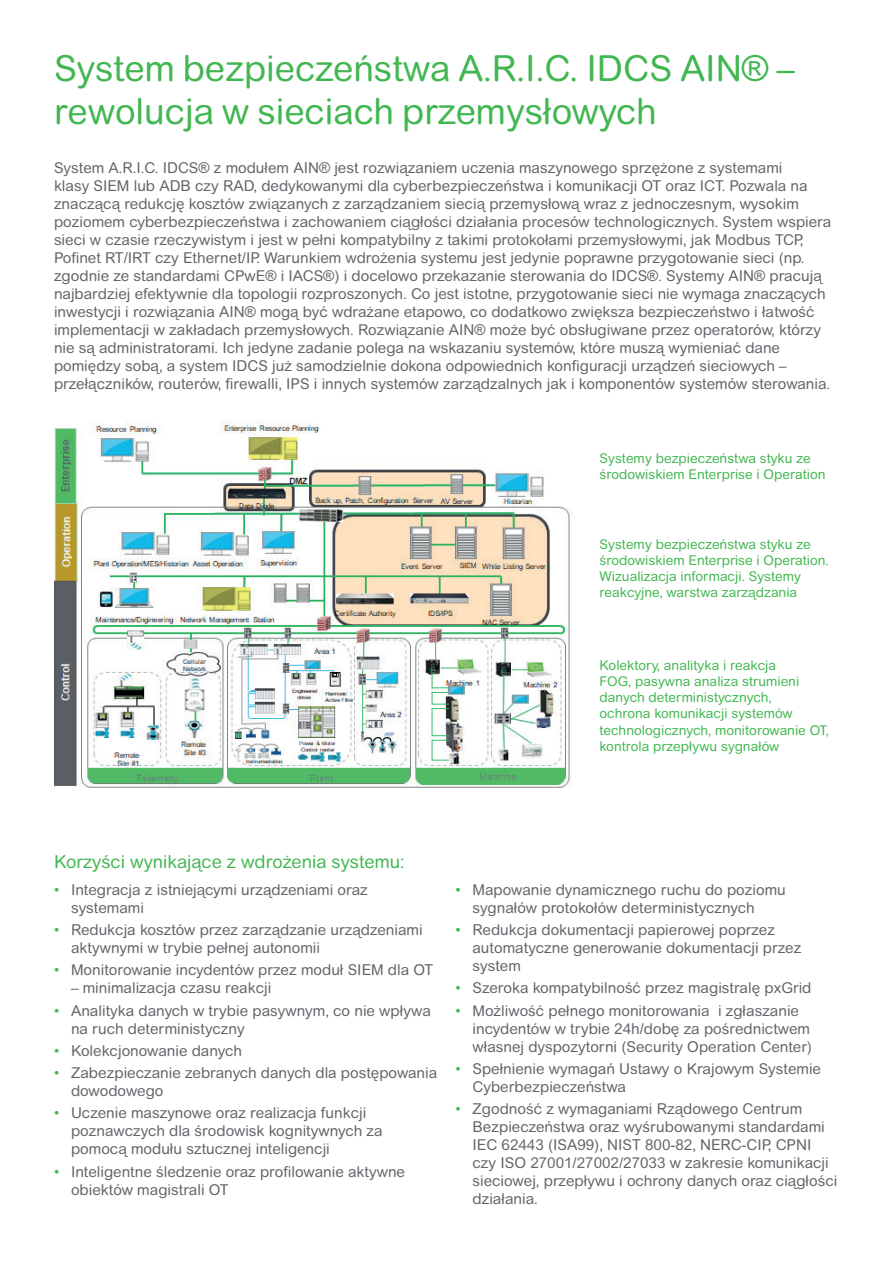
<style>
.page{position:relative;width:893px;height:1263px;background:#fff}
.page>*{position:absolute;margin:0;border:0;box-sizing:border-box;transform-origin:0 0}
.t1{font:36px/43.2px "Arial Rounded MT Pro";color:#42b751}
.t2{font:18px "Arial Rounded MT Pro";color:#42b751}
.t3{font:15px/18px "Arial Rounded MT Pro";color:#616469}
.t4{font:13.5px/16.2px "Arial Rounded MT Pro";color:#42b751}
.s1{color:#42b751}
</style>
<div class="page">
<img style="left:54px;top:421px;width:516px;height:367px">
<h1 class="t1" style="left:54px;top:47px;width:742px">System bezpieczeństwa A.R.I.C. IDCS AIN® – rewolucja w sieciach przemysłowych</h1>
<p class="t3" style="left:54px;top:159px;width:779px">System A.R.I.C. IDCS® z modułem AIN® jest rozwiązaniem uczenia maszynowego sprzężone z systemami<br>klasy SIEM lub ADB czy RAD, dedykowanymi dla cyberbezpieczeństwa i komunikacji OT oraz ICT. Pozwala na znaczącą redukcję kosztów związanych z zarządzaniem siecią przemysłową wraz z jednoczesnym, wysokim poziomem cyberbezpieczeństwa i zachowaniem ciągłości działania procesów technologicznych. System wspiera sieci w czasie rzeczywistym i jest w pełni kompatybilny z takimi protokołami przemysłowymi, jak Modbus TCP, Pofinet RT/IRT czy Ethernet/IP. Warunkiem wdrożenia systemu jest jedynie poprawne przygotowanie sieci (np. zgodnie ze standardami CPwE® i IACS®) i docelowo przekazanie sterowania do IDCS®. Systemy AIN® pracują najbardziej efektywnie dla topologii rozproszonych. Co jest istotne, przygotowanie sieci nie wymaga znaczących inwestycji i rozwiązania AIN® mogą być wdrażane etapowo, co dodatkowo zwiększa bezpieczeństwo i łatwość implementacji w zakładach przemysłowych. Rozwiązanie AIN® może być obsługiwane przez operatorów, którzy nie są administratorami. Ich jedyne zadanie polega na wskazaniu systemów, które muszą wymieniać dane pomiędzy sobą, a system IDCS już samodzielnie dokona odpowiednich konfiguracji urządzeń sieciowych – przełączników, routerów, firewalli, IPS i innych systemów zarządzalnych jak i komponentów systemów sterowania.</p>
<p class="t4" style="left:600px;top:451px;width:228px">Systemy bezpieczeństwa styku ze środowiskiem Enterprise i Operation</p>
<p class="t4" style="left:600px;top:536px;width:231px">Systemy bezpieczeństwa styku ze środowiskiem Enterprise i Operation.<br>Wizualizacja informacji. Systemy reakcyjne, warstwa zarządzania</p>
<p class="t4" style="left:600px;top:657px;width:230px">Kolektory, analityka i reakcja<br>FOG, pasywna analiza strumieni danych deterministycznych,<br>ochrona komunikacji systemów technologicznych, monitorowanie OT, kontrola przepływu sygnałów</p>
<p class="t2" style="left:54px;top:851px;width:352px">Korzyści wynikające z wdrożenia systemu:</p>
<p class="t3" style="left:71px;top:881px;width:298px;text-indent:-17px"><span class="s1">•</span> Integracja z istniejącymi urządzeniami oraz systemami</p>
<p class="t3" style="left:71px;top:921px;width:353px;text-indent:-17px"><span class="s1">•</span> Redukcja kosztów przez zarządzanie urządzeniami aktywnymi w trybie pełnej autonomii</p>
<p class="t3" style="left:54px;top:962px;width:381px"><span class="s1">•</span> Monitorowanie incydentów przez moduł SIEM dla OT</p>
<p class="t3" style="left:71px;top:980px;width:202px">– minimalizacja czasu reakcji</p>
<p class="t3" style="left:71px;top:1002px;width:361px;text-indent:-17px"><span class="s1">•</span> Analityka danych w trybie pasywnym, co nie wpływa na ruch deterministyczny</p>
<p class="t3" style="left:54px;top:1042px;width:190px"><span class="s1">•</span> Kolekcjonowanie danych</p>
<p class="t3" style="left:71px;top:1064px;width:368px;text-indent:-17px"><span class="s1">•</span> Zabezpieczanie zebranych danych dla postępowania dowodowego</p>
<p class="t3" style="left:71px;top:1105px;width:313px;text-indent:-17px"><span class="s1">•</span> Uczenie maszynowe oraz realizacja funkcji poznawczych dla środowisk kognitywnych za pomocą modułu sztucznej inteligencji</p>
<p class="t3" style="left:71px;top:1163px;width:336px;text-indent:-17px"><span class="s1">•</span> Inteligentne śledzenie oraz profilowanie aktywne obiektów magistrali OT</p>
<p class="t3" style="left:472px;top:881px;width:315px;text-indent:-17px"><span class="s1">•</span> Mapowanie dynamicznego ruchu do poziomu sygnałów protokołów deterministycznych</p>
<p class="t3" style="left:472px;top:921px;width:330px;text-indent:-17px"><span class="s1">•</span> Redukcja dokumentacji papierowej poprzez automatyczne generowanie dokumentacji przez system</p>
<p class="t3" style="left:455px;top:979px;width:358px"><span class="s1">•</span> Szeroka kompatybilność przez magistralę pxGrid</p>
<p class="t3" style="left:472px;top:1002px;width:341px;text-indent:-17px"><span class="s1">•</span> Możliwość pełnego monitorowania i zgłaszanie incydentów w trybie 24h/dobę za pośrednictwem własnej dyspozytorni (Security Operation Center)</p>
<p class="t3" style="left:472px;top:1060px;width:350px;text-indent:-17px"><span class="s1">•</span> Spełnienie wymagań Ustawy o Krajowym Systemie<br>Cyberbezpieczeństwa</p>
<p class="t3" style="left:472px;top:1100px;width:366px;text-indent:-17px"><span class="s1">•</span> Zgodność z wymaganiami Rządowego Centrum Bezpieczeństwa oraz wyśrubowanymi standardami IEC 62443 (ISA99), NIST 800-82, NERC-CIP, CPNI czy ISO 27001/27002/27033 w zakresie komunikacji sieciowej, przepływu i ochrony danych oraz ciągłości działania.</p>
</div>
